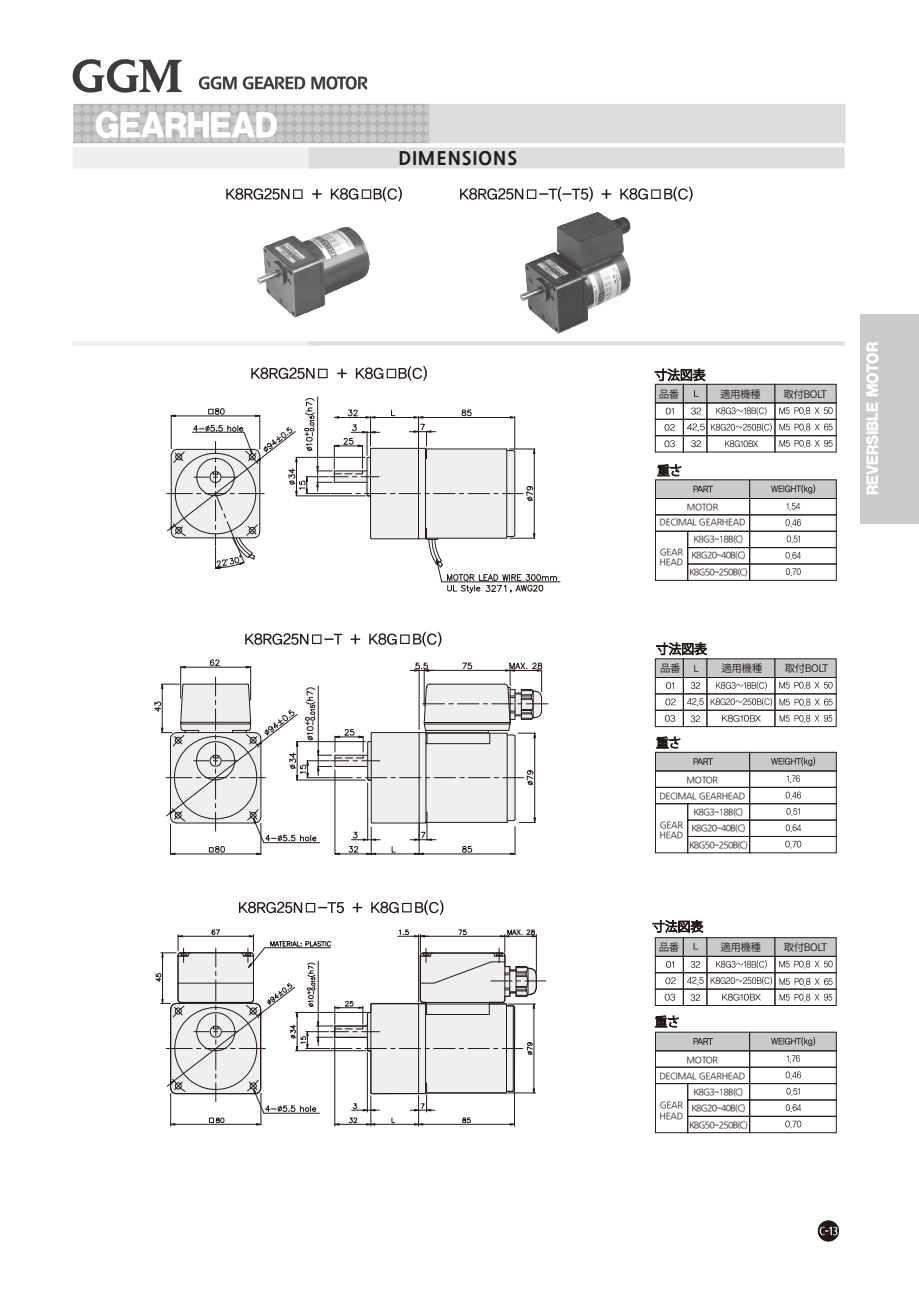
<style>
.page{position:relative;width:919px;height:1289px;background:#fff}
.page>*{position:absolute;margin:0;border:0;box-sizing:border-box;transform-origin:0 0}
.t1{font:30px "Korean DGH R";letter-spacing:-.02em;color:#fff}
.t2{font:800 18px "Nanum Gothic";letter-spacing:.055em;color:#231916}
.t3{font:13.5px "Korean DGH R";letter-spacing:-.02em;color:#fff}
.t4{font:600 10.5px "Noto Sans CJ Kkr";letter-spacing:-.045em;color:#231916}
.t5{font:9px/16.5px "Nanum Gothic";letter-spacing:-.1em;color:#231916;text-align:center}
.t6{font:9px/10.4px "Nanum Gothic";letter-spacing:-.04em;color:#231916;text-align:center}
</style>
<div class="page">
<svg style="left:72px;top:59px;width:110px;height:34px"></svg>
<svg style="left:199px;top:76px;width:168px;height:13px"></svg>
<svg style="left:226px;top:187px;width:176px;height:14px"></svg>
<svg style="left:460px;top:187px;width:232px;height:14px"></svg>
<svg style="left:73px;top:341px;width:771px;height:4px"></svg>
<img style="left:257px;top:228px;width:112px;height:90px">
<img style="left:520px;top:212px;width:110px;height:121px">
<svg style="left:251px;top:366px;width:176px;height:15px"></svg>
<svg style="left:245px;top:632px;width:196px;height:14px"></svg>
<svg style="left:239px;top:900px;width:204px;height:14px"></svg>
<div style="left:655px;top:514px;width:94px;height:17px;border:1px solid #231916"></div>
<div style="left:749px;top:514px;width:87px;height:17px;border:1px solid #231916"></div>
<div style="left:749px;top:531px;width:87px;height:17px;border:1px solid #231916"></div>
<div style="left:749px;top:547px;width:87px;height:17px;border:1px solid #231916"></div>
<div style="left:687px;top:531px;width:62px;height:17px;border:1px solid #231916"></div>
<div style="left:687px;top:547px;width:62px;height:17px;border:1px solid #231916"></div>
<svg style="left:655px;top:531px;width:33px;height:49px"></svg>
<svg style="left:785px;top:519px;width:16px;height:8px"></svg>
<svg style="left:786px;top:535px;width:13px;height:8px"></svg>
<svg style="left:785px;top:552px;width:16px;height:7px"></svg>
<svg style="left:785px;top:568px;width:15px;height:8px"></svg>
<div style="left:749px;top:787px;width:87px;height:16px;border:1px solid #231916"></div>
<div style="left:655px;top:787px;width:94px;height:16px;border:1px solid #231916"></div>
<div style="left:749px;top:803px;width:87px;height:17px;border:1px solid #231916"></div>
<div style="left:749px;top:820px;width:87px;height:16px;border:1px solid #231916"></div>
<div style="left:687px;top:803px;width:62px;height:17px;border:1px solid #231916"></div>
<div style="left:687px;top:820px;width:62px;height:16px;border:1px solid #231916"></div>
<div style="left:687px;top:836px;width:62px;height:17px;border:1px solid #231916"></div>
<svg style="left:655px;top:803px;width:33px;height:50px"></svg>
<svg style="left:785px;top:791px;width:16px;height:8px"></svg>
<svg style="left:786px;top:808px;width:13px;height:7px"></svg>
<svg style="left:785px;top:824px;width:16px;height:8px"></svg>
<svg style="left:785px;top:840px;width:16px;height:8px"></svg>
<div style="left:749px;top:836px;width:87px;height:17px;border:1px solid #231916"></div>
<div style="left:749px;top:1067px;width:87px;height:16px;border:1px solid #231916"></div>
<div style="left:655px;top:1067px;width:94px;height:16px;border:1px solid #231916"></div>
<div style="left:749px;top:1083px;width:87px;height:17px;border:1px solid #231916"></div>
<div style="left:749px;top:1099px;width:87px;height:17px;border:1px solid #231916"></div>
<div style="left:687px;top:1083px;width:62px;height:17px;border:1px solid #231916"></div>
<div style="left:687px;top:1099px;width:62px;height:17px;border:1px solid #231916"></div>
<div style="left:687px;top:1116px;width:62px;height:16px;border:1px solid #231916"></div>
<svg style="left:655px;top:1083px;width:33px;height:49px"></svg>
<svg style="left:785px;top:1071px;width:16px;height:8px"></svg>
<svg style="left:786px;top:1087px;width:13px;height:8px"></svg>
<svg style="left:785px;top:1104px;width:16px;height:7px"></svg>
<svg style="left:785px;top:1120px;width:16px;height:8px"></svg>
<div style="left:749px;top:1116px;width:87px;height:16px;border:1px solid #231916"></div>
<svg style="left:817px;top:1220px;width:22px;height:21px"></svg>
<svg style="left:819px;top:1226px;width:18px;height:9px"></svg>
<div style="left:860px;top:314px;width:58px;height:209px;background:#c9cacb"></div>
<hr style="left:317px;top:397px;width:1px;height:69px;background:#231916">
<hr style="left:441px;top:581px;width:119px;height:1px;background:#231916">
<svg style="left:167px;top:398px;width:390px;height:195px"></svg>
<svg style="left:154px;top:659px;width:394px;height:196px"></svg>
<hr style="left:170px;top:1093px;width:1px;height:33px;background:#231916">
<hr style="left:418px;top:1095px;width:1px;height:31px;background:#231916">
<hr style="left:514px;top:1091px;width:1px;height:35px;background:#231916">
<hr style="left:334px;top:1038px;width:1px;height:88px;background:#231916">
<hr style="left:370px;top:1095px;width:1px;height:31px;background:#231916">
<svg style="left:155px;top:929px;width:391px;height:196px"></svg>
<svg style="left:664px;top:424px;width:10px;height:7px"></svg>
<svg style="left:664px;top:440px;width:10px;height:7px"></svg>
<div style="left:655px;top:419px;width:28px;height:17px;border:1px solid #231916"></div>
<div style="left:683px;top:419px;width:24px;height:17px;border:1px solid #231916"></div>
<div style="left:706px;top:419px;width:69px;height:17px;border:1px solid #231916"></div>
<div style="left:774px;top:419px;width:62px;height:17px;border:1px solid #231916"></div>
<div style="left:655px;top:435px;width:28px;height:17px;border:1px solid #231916"></div>
<div style="left:683px;top:435px;width:24px;height:17px;border:1px solid #231916"></div>
<div style="left:706px;top:435px;width:69px;height:17px;border:1px solid #231916"></div>
<div style="left:774px;top:435px;width:62px;height:17px;border:1px solid #231916"></div>
<svg style="left:687px;top:423px;width:17px;height:8px"></svg>
<svg style="left:691px;top:440px;width:10px;height:7px"></svg>
<svg style="left:711px;top:423px;width:60px;height:9px"></svg>
<svg style="left:725px;top:440px;width:33px;height:7px"></svg>
<svg style="left:779px;top:423px;width:53px;height:8px"></svg>
<svg style="left:779px;top:440px;width:53px;height:7px"></svg>
<svg style="left:665px;top:698px;width:10px;height:7px"></svg>
<div style="left:655px;top:693px;width:28px;height:17px;border:1px solid #231916"></div>
<div style="left:683px;top:693px;width:24px;height:17px;border:1px solid #231916"></div>
<div style="left:706px;top:693px;width:69px;height:17px;border:1px solid #231916"></div>
<div style="left:774px;top:693px;width:62px;height:17px;border:1px solid #231916"></div>
<svg style="left:687px;top:698px;width:16px;height:8px"></svg>
<svg style="left:710px;top:697px;width:62px;height:9px"></svg>
<div style="left:655px;top:710px;width:28px;height:16px;border:1px solid #231916"></div>
<div style="left:683px;top:710px;width:24px;height:16px;border:1px solid #231916"></div>
<div style="left:706px;top:710px;width:69px;height:16px;border:1px solid #231916"></div>
<div style="left:774px;top:710px;width:62px;height:16px;border:1px solid #231916"></div>
<svg style="left:664px;top:715px;width:11px;height:6px"></svg>
<svg style="left:690px;top:715px;width:10px;height:7px"></svg>
<svg style="left:722px;top:714px;width:38px;height:7px"></svg>
<svg style="left:779px;top:715px;width:53px;height:7px"></svg>
<svg style="left:779px;top:698px;width:53px;height:8px"></svg>
<svg style="left:665px;top:977px;width:10px;height:7px"></svg>
<div style="left:655px;top:972px;width:28px;height:17px;border:1px solid #231916"></div>
<div style="left:683px;top:972px;width:24px;height:17px;border:1px solid #231916"></div>
<div style="left:706px;top:972px;width:69px;height:17px;border:1px solid #231916"></div>
<div style="left:774px;top:972px;width:62px;height:17px;border:1px solid #231916"></div>
<svg style="left:687px;top:977px;width:16px;height:7px"></svg>
<svg style="left:710px;top:976px;width:62px;height:9px"></svg>
<div style="left:655px;top:988px;width:28px;height:17px;border:1px solid #231916"></div>
<div style="left:683px;top:988px;width:24px;height:17px;border:1px solid #231916"></div>
<div style="left:706px;top:988px;width:69px;height:17px;border:1px solid #231916"></div>
<div style="left:774px;top:988px;width:62px;height:17px;border:1px solid #231916"></div>
<svg style="left:664px;top:993px;width:11px;height:7px"></svg>
<svg style="left:690px;top:994px;width:10px;height:7px"></svg>
<svg style="left:722px;top:993px;width:38px;height:7px"></svg>
<svg style="left:779px;top:993px;width:53px;height:8px"></svg>
<svg style="left:779px;top:978px;width:53px;height:7px"></svg>
<svg style="left:73px;top:104px;width:772px;height:64px"></svg>
<svg style="left:652px;top:920px;width:184px;height:48px"></svg>
<svg style="left:654px;top:1015px;width:182px;height:47px"></svg>
<svg style="left:655px;top:642px;width:181px;height:48px"></svg>
<svg style="left:655px;top:736px;width:181px;height:47px"></svg>
<svg style="left:654px;top:368px;width:182px;height:47px"></svg>
<svg style="left:655px;top:464px;width:181px;height:46px"></svg>
<h1 class="t1" style="left:95px;top:110px;width:185px">GEARHEAD</h1>
<h2 class="t2" style="left:398px;top:150px;width:120px">DIMENSIONS</h2>
<p class="t4" style="left:659px;top:388px;width:22px">品番</p>
<p class="t4" style="left:720px;top:389px;width:42px">適用機種</p>
<p class="t4" style="left:783px;top:389px;width:45px">取付BOLT</p>
<p class="t6" style="left:659px;top:499px;width:87px;line-height:15.9px">MOTOR<br>DECIMAL GEARHEAD</p>
<p class="t6" style="left:659px;top:547px;width:25px;text-align:left">GEAR<br>HEAD</p>
<p class="t5" style="left:689px;top:531px;width:61px">K8G3~18B(C)<br>K8G20~40B(C)<br>K8G50~250B(C)</p>
<p class="t4" style="left:660px;top:663px;width:22px">品番</p>
<p class="t4" style="left:721px;top:663px;width:42px">適用機種</p>
<p class="t4" style="left:784px;top:663px;width:45px">取付BOLT</p>
<h3 class="t3" style="left:865px;top:494px;width:154px;rotate:-90deg">REVERSIBLE MOTOR</h3>
<p class="t6" style="left:659px;top:771px;width:87px;line-height:16.4px">MOTOR<br>DECIMAL GEARHEAD</p>
<p class="t6" style="left:659px;top:820px;width:25px;text-align:left">GEAR<br>HEAD</p>
<p class="t5" style="left:689px;top:803px;width:61px">K8G3~18B(C)<br>K8G20~40B(C)<br>K8G50~250B(C)</p>
<p class="t4" style="left:659px;top:941px;width:22px">品番</p>
<p class="t4" style="left:720px;top:941px;width:42px">適用機種</p>
<p class="t4" style="left:783px;top:941px;width:45px">取付BOLT</p>
<p class="t6" style="left:659px;top:1052px;width:87px;line-height:16.2px">MOTOR<br>DECIMAL GEARHEAD</p>
<p class="t6" style="left:659px;top:1100px;width:25px;text-align:left">GEAR<br>HEAD</p>
<p class="t5" style="left:689px;top:1083px;width:61px">K8G3~18B(C)<br>K8G20~40B(C)<br>K8G50~250B(C)</p>
</div>
